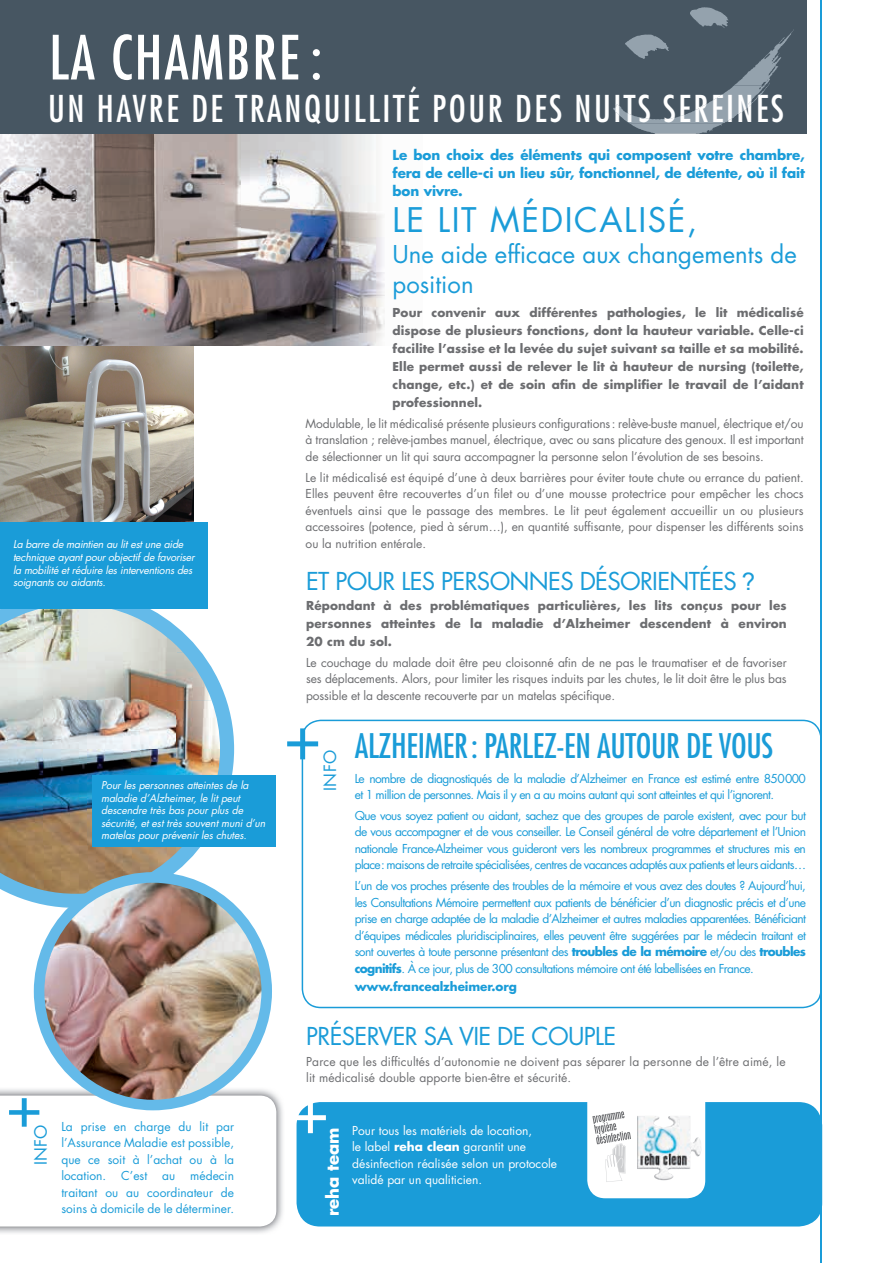
<style>
.page{position:relative;width:893px;height:1263px;background:#fff}
.page>*{position:absolute;margin:0;border:0;box-sizing:border-box;transform-origin:0 0}
.t1{font:63.9px "Futura";color:#1a9cd8}
.t2{font:63.9px "Futura";color:#fff}
.t3{font:62.55px "Futura";color:#1a9cd8;scale:.94 1}
.t4{font:condensed 59.25px "Futura";letter-spacing:.03em;color:#fff}
.t5{font:condensed 36px "Futura";letter-spacing:.07em;color:#fff}
.t6{font:condensed 33px "Futura";letter-spacing:-.01em;color:#1a9cd8}
.t7{font:33px "Futura";letter-spacing:.05em;color:#1a9cd8}
.t8{font:24px "Futura";letter-spacing:-.03em;color:#1a9cd8}
.t9{font:23.85px/30.5px "Futura";color:#1a9cd8}
.t10{font:16.5px "Futura";letter-spacing:.025em;color:#1a9cd8}
.t11{font:700 16.5px "Futura";color:#fff}
.t12{font:700 13.5px/18px "Futura";letter-spacing:-.01em;color:#1a9cd8;text-align:justify}
.t13{font:12px/16.5px "Futura";letter-spacing:-.05em;color:#1a9cd8;text-align:justify}
.t14{font:12px/16.5px "Futura";color:#6c6d70;text-align:justify}
.t15{font:700 12px/18px "Futura";letter-spacing:.01em;color:#6c6d70;text-align:justify}
.t16{font:12px/16.5px "Futura";color:#fff}
.t17{font:700 12px "Futura";letter-spacing:-.01em;color:#1a9cd8}
.t18{font:italic 10.5px/12.6px "Futura";color:#fff}
.s1{font-family:"Arial"}
.s2{font-weight:700}
</style>
<div class="page">
<img style="left:0;top:133px;width:423px;height:213px">
<div style="left:0;top:0;width:806px;height:133px;background:#475662"></div>
<svg style="left:615px;top:7px;width:179px;height:127px"></svg>
<hr style="left:821px;top:0;width:1px;height:1263px;background:#1a9cd8">
<svg style="left:302px;top:720px;width:519px;height:288px"></svg>
<div style="left:297px;top:1102px;width:525px;height:124px;background:#1a9cd8;border-radius:24px"></div>
<div style="left:587px;top:1085px;width:118px;height:113px;background:#fff;border-radius:18px"></div>
<svg style="left:592px;top:1111px;width:39px;height:71px"></svg>
<img style="left:0;top:1087px;width:283px;height:146px">
<svg style="left:0;top:1095px;width:276px;height:131px"></svg>
<svg style="left:2px;top:609px;width:232px;height:299px"></svg>
<img style="left:0;top:609px;width:44px;height:281px">
<img style="left:44px;top:609px;width:88px;height:43px">
<img style="left:132px;top:616px;width:44px;height:36px">
<svg style="left:176px;top:645px;width:7px;height:7px"></svg>
<img style="left:44px;top:652px;width:168px;height:49px">
<img style="left:44px;top:701px;width:176px;height:96px">
<img style="left:44px;top:797px;width:49px;height:48px">
<img style="left:44px;top:845px;width:88px;height:49px">
<img style="left:132px;top:847px;width:44px;height:27px">
<svg style="left:176px;top:847px;width:7px;height:6px"></svg>
<div style="left:34px;top:872px;width:238px;height:238px;background:#64bae9;border-radius:50%"></div>
<img style="left:44px;top:883px;width:217px;height:217px;border-radius:109px">
<div style="left:93px;top:775px;width:183px;height:72px;background:#1a9cd8"></div>
<img style="left:637px;top:1116px;width:64px;height:64px">
<img style="left:0;top:328px;width:193px;height:195px">
<div style="left:0;top:523px;width:208px;height:86px;background:#1a9cd8"></div>
<h3 class="t4" style="left:49px;top:20px;width:275px">LA CHAMBRE :</h3>
<h3 class="t5" style="left:48px;top:86px;width:737px">UN HAVRE DE TRANQUILLITÉ POUR DES NUITS SEREINES</h3>
<p class="t18" style="left:13px;top:538px;width:186px">La barre de maintien au litestune aide technique ayantpourobjectif de favoriser la mobilité etréduire lesinterventionsdes soignantsou aidants.</p>
<p class="t18" style="left:101px;top:779px;width:168px">Pourlespersonnesatteintesde la maladie d’Alzheimer,le litpeut descendre trèsbaspourplusde sécurité,etesttrèssouventmunid’un matelaspourprévenirleschutes.</p>
<h2 class="t3" style="left:-26px;top:1130px;width:40px;rotate:-90deg">+</h2>
<h3 class="t10" style="left:29px;top:1165px;width:43px;rotate:-90deg">INFO</h3>
<p class="t13" style="left:61px;top:1118px;width:174px">La prise en charge du lit par l’Assurance Maladie est possible, que ce soit à l’achat ou à la location. C’est au médecin traitant ou au coordinateur de soins à domicile de le déterminer.</p>
<p class="t12" style="left:393px;top:146px;width:414px">Le bon choix des éléments qui composent votre chambre, fera de celle-ci un lieu sûr, fonctionnel, de détente, où il fait bon vivre.</p>
<h3 class="t7" style="left:393px;top:197px;width:306px">LE LIT MÉDICALISÉ,</h3>
<h3 class="t9" style="left:393px;top:238px;width:406px">Une aide efficace aux changements de position</h3>
<p class="t15" style="left:393px;top:303px;width:413px">Pour convenir aux différentes pathologies, le lit médicalisé dispose de plusieurs fonctions, dont la hauteur variable. Celle-ci facilite l’assise et la levée du sujet suivant sa taille et sa mobilité.<br>Elle permet aussi de relever le lit à hauteur de nursing (toilette, change, etc.) et de soin afin de simplifier le travail de l’aidant professionnel.</p>
<p class="t14" style="left:306px;top:415px;width:500px">Modulable, le lit médicalisé présente plusieurs configurations : relève-buste manuel, électrique et/ou à translation ; relève-jambes manuel, électrique, avec ou sans plicature des genoux. Il est important de sélectionner un lit qui saura accompagner la personne selon l’évolution de ses besoins.</p>
<p class="t14" style="left:306px;top:469px;width:500px">Le lit médicalisé est équipé d’une à deux barrières pour éviter toute chute ou errance du patient.<br>Elles peuvent être recouvertes d’un filet ou d’une mousse protectrice pour empêcher les chocs éventuels ainsi que le passage des membres. Le lit peut également accueillir un ou plusieurs accessoires (potence, pied à sérum…), en quantité suffisante, pour dispenser les différents soins ou la nutrition entérale.</p>
<h3 class="t8" style="left:306px;top:565px;width:450px">ET POUR LES PERSONNES DÉSORIENTÉES <span class="s1">?</span></h3>
<p class="t15" style="left:306px;top:596px;width:482px">Répondant à des problématiques particulières, les lits conçus pour les personnes atteintes de la maladie d’Alzheimer descendent à environ 20 cm du sol.</p>
<p class="t14" style="left:306px;top:654px;width:482px">Le couchage du malade doit être peu cloisonné afin de ne pas le traumatiser et de favoriser ses déplacements. Alors, pour limiter les risques induits par les chutes, le lit doit être le plus bas possible et la descente recouverte par un matelas spécifique.</p>
<h1 class="t1" style="left:252px;top:763px;width:41px;rotate:-90deg">+</h1>
<h3 class="t10" style="left:319px;top:791px;width:43px;rotate:-90deg">INFO</h3>
<h3 class="t6" style="left:355px;top:725px;width:420px">ALZHEIMER : PARLEZ-EN AUTOUR DE VOUS</h3>
<p class="t13" style="left:355px;top:770px;width:453px">Le nombre de diagnostiqués de la maladie d’Alzheimer en France est estimé entre 850 000 et 1 million de personnes. Mais il y en a au moins autant qui sont atteintes et qui l’ignorent.</p>
<p class="t13" style="left:355px;top:807px;width:453px">Que vous soyez patient ou aidant, sachez que des groupes de parole existent, avec pour but de vous accompagner et de vous conseiller. Le Conseil général de votre département et l’Union nationale France-Alzheimer vous guideront vers les nombreux programmes et structures mis en place : maisons de retraite spécialisées, centres de vacances adaptés aux patients et leurs aidants…</p>
<p class="t13" style="left:355px;top:877px;width:453px">L’un de vos proches présente des troubles de la mémoire et vous avez des doutes ? Aujourd’hui, les Consultations Mémoire permettent aux patients de bénéficier d’un diagnostic précis et d’une prise en charge adaptée de la maladie d’Alzheimer et autres maladies apparentées. Bénéficiant d’équipes médicales pluridisciplinaires, elles peuvent être suggérées par le médecin traitant et sont ouvertes à toute personne présentant des <span class="s2">troubles de la mémoire</span> et/ou des <span class="s2">troubles cognitifs</span>. À ce jour, plus de 300 consultations mémoire ont été labellisées en France.</p>
<p class="t17" style="left:355px;top:978px;width:164px">www.francealzheimer.org</p>
<h3 class="t8" style="left:306px;top:1020px;width:312px">PRÉSERVER SA VIE DE COUPLE</h3>
<p class="t14" style="left:306px;top:1053px;width:481px">Parce que les difficultés d’autonomie ne doivent pas séparer la personne de l’être aimé, le lit médicalisé double apporte bien-être et sécurité.</p>
<h1 class="t2" style="left:259px;top:1137px;width:41px;rotate:-90deg">+</h1>
<h3 class="t11" style="left:321px;top:1216px;width:90px;rotate:-90deg">reha team</h3>
<p class="t16" style="left:352px;top:1122px;width:206px">Pour tous les matériels de location,<br>le label <span class="s2">reha clean</span> garantit une désinfection réalisée selon un protocole validé par un qualiticien.</p>
</div>
